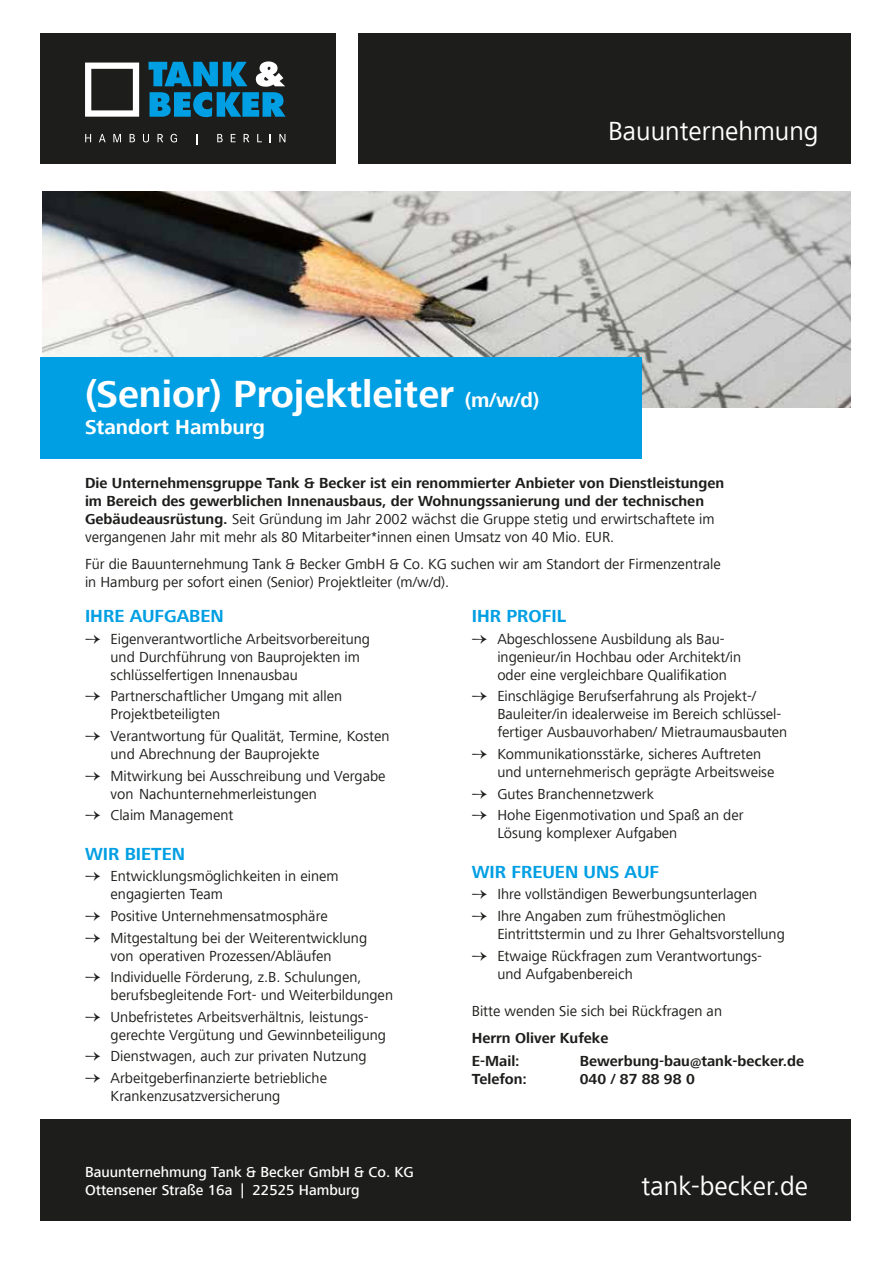
<style>
.page{position:relative;width:893px;height:1263px;background:#fff}
.page>*{position:absolute;margin:0;border:0;box-sizing:border-box;transform-origin:0 0}
.t1{font:700 39px "Frutiger Next LT";color:#fff}
.t2{font:27px "Frutiger Next LT";color:#fff}
.t3{font:700 21px "Frutiger Next LT";color:#fff}
.t4{font:700 18px "Frutiger Next LT";color:#009fe3}
.t5{font:15px/18px "Frutiger Next LT";color:#1d1d1b}
.t6{font:700 15px/18px "Frutiger Next LT";color:#1d1d1b}
.t7{font:500 15px/18px "Frutiger Next LT";color:#fff}
.s1{font-size:21px}
.s2{font-weight:400}
.s3{font-family:"Minion Pro";font-weight:700;font-size:18px}
</style>
<div class="page">
<div style="left:358px;top:34px;width:492px;height:130px;background:#1d1d1b"></div>
<img style="left:43px;top:191px;width:807px;height:217px">
<div style="left:40px;top:1119px;width:810px;height:101px;background:#1d1d1b"></div>
<div style="left:40px;top:357px;width:602px;height:101px;background:#009fe3"></div>
<div style="left:40px;top:34px;width:296px;height:130px;background:#1d1d1b"></div>
<svg style="left:85px;top:134px;width:6px;height:8px"></svg>
<svg style="left:99px;top:134px;width:7px;height:8px"></svg>
<svg style="left:113px;top:134px;width:8px;height:8px"></svg>
<svg style="left:130px;top:134px;width:5px;height:8px"></svg>
<svg style="left:143px;top:134px;width:6px;height:8px"></svg>
<svg style="left:157px;top:134px;width:6px;height:8px"></svg>
<svg style="left:170px;top:134px;width:7px;height:8px"></svg>
<svg style="left:217px;top:134px;width:6px;height:8px"></svg>
<svg style="left:231px;top:134px;width:5px;height:8px"></svg>
<svg style="left:244px;top:134px;width:5px;height:8px"></svg>
<svg style="left:257px;top:134px;width:5px;height:8px"></svg>
<svg style="left:279px;top:134px;width:6px;height:8px"></svg>
<svg style="left:149px;top:61px;width:137px;height:56px"></svg>
<svg style="left:85px;top:63px;width:54px;height:54px"></svg>
<h2 class="t2" style="left:608px;top:116px;width:212px">Bauunternehmung</h2>
<h1 class="t1" style="left:85px;top:372px;width:456px">(Senior) Projektleiter <span class="s1">(m/w/d)</span></h1>
<h3 class="t3" style="left:85px;top:415px;width:181px">Standort Hamburg</h3>
<p class="t6" style="left:85px;top:473px;width:641px">Die Unternehmensgruppe Tank &amp; Becker ist ein renommierter Anbieter von Dienstleistungen im Bereich des gewerblichen Innenausbaus, der Wohnungssanierung und der technischen Gebäudeausrüstung. <span class="s2">Seit Gründung im Jahr 2002 wächst die Gruppe stetig und erwirtschaftete im vergangenen Jahr mit mehr als 80 Mitarbeiter*innen einen Umsatz von 40 Mio. EUR.</span></p>
<p class="t5" style="left:85px;top:555px;width:637px">Für die Bauunternehmung Tank &amp; Becker GmbH &amp; Co. KG suchen wir am Standort der Firmenzentrale in Hamburg per sofort einen (Senior) Projektleiter (m/w/d).</p>
<p class="t4" style="left:85px;top:606px;width:140px">IHRE AUFGABEN</p>
<p class="t5" style="left:111px;top:630px;width:261px;text-indent:-26px"><span class="s3">→</span> Eigenverantwortliche Arbeitsvorbereitung und Durchführung von Bauprojekten im schlüsselfertigen Innenausbau</p>
<p class="t5" style="left:111px;top:687px;width:233px;text-indent:-26px"><span class="s3">→</span> Partnerschaftlicher Umgang mit allen<br>Projektbeteiligten</p>
<p class="t5" style="left:111px;top:727px;width:281px;text-indent:-26px"><span class="s3">→</span> Verantwortung für Qualität, Termine, Kosten und Abrechnung der Bauprojekte</p>
<p class="t5" style="left:111px;top:767px;width:277px;text-indent:-26px"><span class="s3">→</span> Mitwirkung bei Ausschreibung und Vergabe von Nachunternehmerleistungen</p>
<p class="t5" style="left:85px;top:806px;width:150px"><span class="s3">→</span> Claim Management</p>
<p class="t4" style="left:85px;top:844px;width:102px">WIR BIETEN</p>
<p class="t5" style="left:111px;top:867px;width:230px;text-indent:-26px"><span class="s3">→</span> Entwicklungsmöglichkeiten in einem engagierten Team</p>
<p class="t5" style="left:85px;top:907px;width:244px"><span class="s3">→</span> Positive Unternehmensatmosphäre</p>
<p class="t5" style="left:111px;top:929px;width:258px;text-indent:-26px"><span class="s3">→</span> Mitgestaltung bei der Weiterentwicklung von operativen Prozessen/Abläufen</p>
<p class="t5" style="left:111px;top:968px;width:284px;text-indent:-26px"><span class="s3">→</span> Individuelle Förderung, z.B. Schulungen, berufsbegleitende Fort- und Weiterbildungen</p>
<p class="t5" style="left:111px;top:1008px;width:277px;text-indent:-26px"><span class="s3">→</span> Unbefristetes Arbeitsverhältnis, leistungs&shy;gerechte Vergütung und Gewinnbeteiligung</p>
<p class="t5" style="left:85px;top:1047px;width:283px"><span class="s3">→</span> Dienstwagen, auch zur privaten Nutzung</p>
<p class="t5" style="left:111px;top:1069px;width:218px;text-indent:-26px"><span class="s3">→</span> Arbeitgeberfinanzierte betriebliche<br>Krankenzusatzversicherung</p>
<p class="t7" style="left:85px;top:1163px;width:330px">Bauunternehmung Tank &amp; Becker GmbH &amp; Co. KG<br>Ottensener Straße 16a | 22525 Hamburg</p>
<p class="t4" style="left:472px;top:606px;width:96px">IHR PROFIL</p>
<p class="t5" style="left:497px;top:630px;width:245px;text-indent:-26px"><span class="s3">→</span> Abgeschlossene Ausbildung als Bau&shy;ingenieur/in Hochbau oder Architekt/in oder eine vergleichbare Qualifikation</p>
<p class="t5" style="left:497px;top:687px;width:292px;text-indent:-26px"><span class="s3">→</span> Einschlägige Berufserfahrung als Projekt-/<br>Bauleiter/in idealerweise im Bereich schlüssel&shy;fertiger Ausbauvorhaben/ Mietraumausbauten</p>
<p class="t5" style="left:497px;top:745px;width:279px;text-indent:-26px"><span class="s3">→</span> Kommunikationsstärke, sicheres Auftreten und unternehmerisch geprägte Arbeitsweise</p>
<p class="t5" style="left:472px;top:785px;width:184px"><span class="s3">→</span> Gutes Branchennetzwerk</p>
<p class="t5" style="left:497px;top:806px;width:248px;text-indent:-26px"><span class="s3">→</span> Hohe Eigenmotivation und Spaß an der<br>Lösung komplexer Aufgaben</p>
<p class="t4" style="left:472px;top:862px;width:189px">WIR FREUEN UNS AUF</p>
<p class="t5" style="left:472px;top:885px;width:287px"><span class="s3">→</span> Ihre vollständigen Bewerbungsunterlagen</p>
<p class="t5" style="left:497px;top:907px;width:289px;text-indent:-26px"><span class="s3">→</span> Ihre Angaben zum frühestmöglichen<br>Eintrittstermin und zu Ihrer Gehaltsvorstellung</p>
<p class="t5" style="left:497px;top:947px;width:266px;text-indent:-26px"><span class="s3">→</span> Etwaige Rückfragen zum Verantwortungs&shy;und Aufgabenbereich</p>
<p class="t5" style="left:472px;top:1002px;width:252px">Bitte wenden Sie sich bei Rückfragen an</p>
<p class="t6" style="left:472px;top:1027px;width:138px;line-height:22.5px">Herrn Oliver Kufeke<br>E-Mail:</p>
<p class="t6" style="left:580px;top:1052px;width:226px">Bewerbung-bau@tank-becker.de</p>
<p class="t6" style="left:472px;top:1070px;width:57px">Telefon:</p>
<p class="t6" style="left:580px;top:1070px;width:116px">040 / 87 88 98 0</p>
<h2 class="t2" style="left:642px;top:1171px;width:168px">tank-becker.de</h2>
</div>
